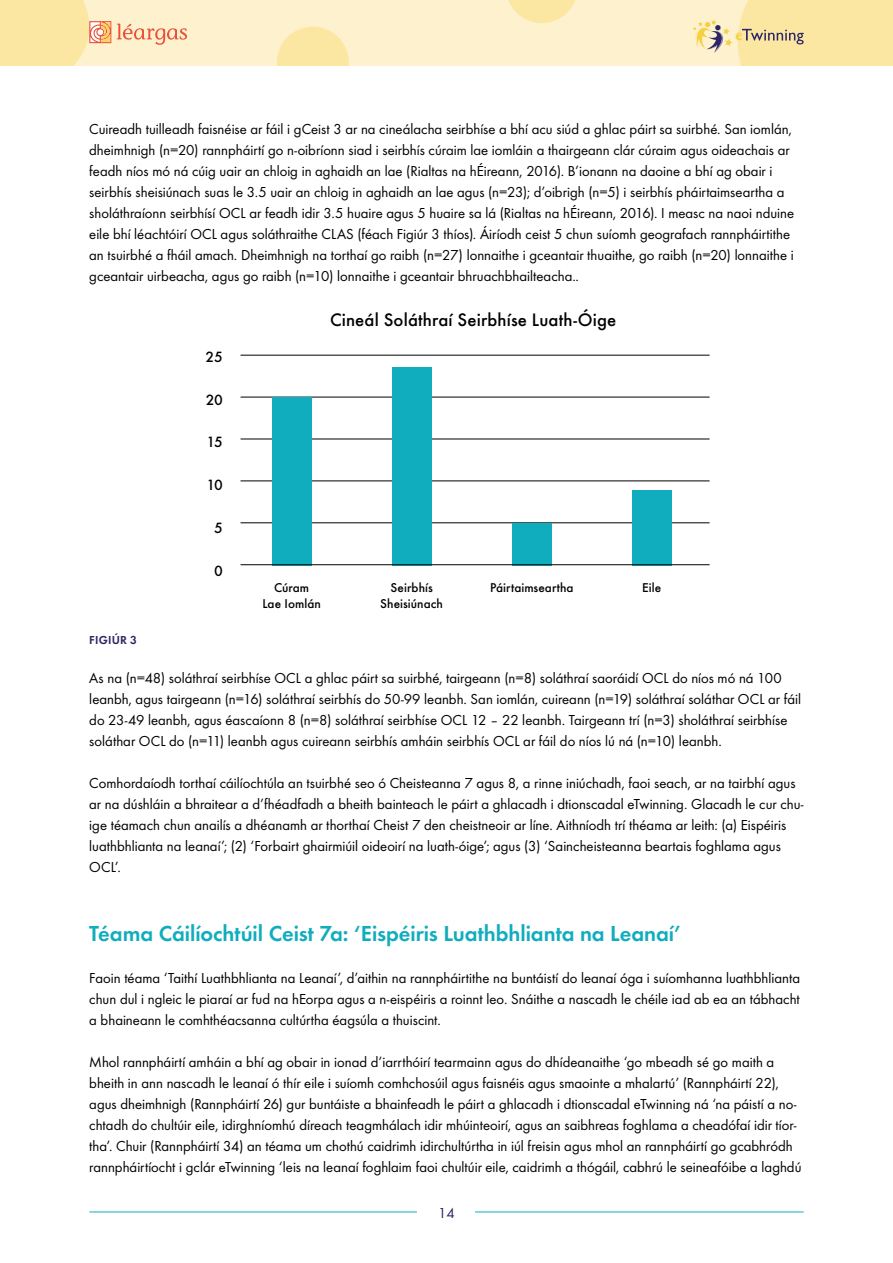
<style>
.page{position:relative;width:893px;height:1263px;background:#fff}
.page>*{position:absolute;margin:0;border:0;box-sizing:border-box;transform-origin:0 0}
.t1{font:22.5px "Futura Dem";letter-spacing:-.005em;color:#10adbe}
.t2{font:500 18.75px "Futura";letter-spacing:.005em;color:#000}
.t3{font:500 15.45px "Futura";letter-spacing:-.04em;color:#000}
.t4{font:15px/21px "Futura Boo";color:#000}
.t5{font:15px "Futura Boo";color:#2c2664}
.t6{font:500 13.2px/15.9px "Futura";letter-spacing:.005em;color:#000;text-align:center}
.t7{font:12px "Futura Dem";letter-spacing:.02em;color:#2c2664}
</style>
<div class="page">
<div style="left:0;top:0;width:893px;height:66px;background:#fdf1ce"></div>
<svg style="left:277px;top:27px;width:72px;height:39px"></svg>
<svg style="left:508px;top:0;width:67px;height:23px"></svg>
<svg style="left:117px;top:24px;width:70px;height:21px"></svg>
<svg style="left:0;top:0;width:111px;height:66px"></svg>
<svg style="left:693px;top:0;width:200px;height:66px"></svg>
<hr style="left:89px;top:1211px;width:715px;height:1px;background:#10adbe">
<div style="left:418px;top:1207px;width:57px;height:11px;background:#fff"></div>
<hr style="left:241px;top:522px;width:469px;height:1px;background:#000">
<hr style="left:241px;top:481px;width:469px;height:1px;background:#000">
<hr style="left:241px;top:439px;width:469px;height:1px;background:#000">
<hr style="left:241px;top:397px;width:469px;height:1px;background:#000">
<hr style="left:241px;top:355px;width:469px;height:1px;background:#000">
<div style="left:272px;top:397px;width:39px;height:168px;background:#10adbe"></div>
<div style="left:392px;top:367px;width:39px;height:198px;background:#10adbe"></div>
<div style="left:512px;top:523px;width:40px;height:42px;background:#10adbe"></div>
<div style="left:632px;top:490px;width:39px;height:75px;background:#10adbe"></div>
<hr style="left:241px;top:564px;width:469px;height:1px;background:#000">
<p class="t4" style="left:89px;top:118px;width:706px">Cuireadh tuilleadh faisnéise ar fáil i gCeist 3 ar na cineálacha seirbhíse a bhí acu siúd a ghlac páirt sa suirbhé. San iomlán, dheimhnigh (n=20) rannpháirtí go n-oibríonn siad i seirbhís cúraim lae iomláin a thairgeann clár cúraim agus oideachais ar feadh níos mó ná cúig uair an chloig in aghaidh an lae (Rialtas na hÉireann, 2016). B’ionann na daoine a bhí ag obair i seirbhís sheisiúnach suas le 3.5 uair an chloig in aghaidh an lae agus (n=23); d’oibrigh (n=5) i seirbhís pháirtaimseartha a sholáthraíonn seirbhísí OCL ar feadh idir 3.5 huaire agus 5 huaire sa lá (Rialtas na hÉireann, 2016). I measc na naoi nduine eile bhí léachtóirí OCL agus soláthraithe CLAS (féach Figiúr 3 thíos). Áiríodh ceist 5 chun suíomh geografach rannpháirtithe an tsuirbhé a fháil amach. Dheimhnigh na torthaí go raibh (n=27) lonnaithe i gceantair thuaithe, go raibh (n=20) lonnaithe i gceantair uirbeacha, agus go raibh (n=10) lonnaithe i gceantair bhruachbhailteacha..</p>
<p class="t3" style="left:206px;top:345px;width:19px">25</p>
<p class="t3" style="left:206px;top:388px;width:19px">20</p>
<p class="t3" style="left:207px;top:431px;width:18px">15</p>
<p class="t3" style="left:206px;top:473px;width:18px">10</p>
<p class="t3" style="left:214px;top:516px;width:10px">5</p>
<p class="t3" style="left:214px;top:559px;width:10px">0</p>
<p class="t2" style="left:330px;top:306px;width:288px">Cineál Soláthraí Seirbhíse Luath-Óige</p>
<p class="t6" style="left:262px;top:578px;width:60px">Cúram<br>Lae Iomlán</p>
<p class="t6" style="left:380px;top:578px;width:64px">Seirbhís<br>Sheisiúnach</p>
<p class="t6" style="left:490px;top:578px;width:85px">Páirtaimseartha</p>
<p class="t6" style="left:642px;top:578px;width:21px">Eile</p>
<p class="t7" style="left:89px;top:632px;width:49px">FIGIÚR 3</p>
<p class="t4" style="left:89px;top:667px;width:713px">As na (n=48) soláthraí seirbhíse OCL a ghlac páirt sa suirbhé, tairgeann (n=8) soláthraí saoráidí OCL do níos mó ná 100 leanbh, agus tairgeann (n=16) soláthraí seirbhís do 50-99 leanbh. San iomlán, cuireann (n=19) soláthraí soláthar OCL ar fáil do 23-49 leanbh, agus éascaíonn 8 (n=8) soláthraí seirbhíse OCL 12 – 22 leanbh. Tairgeann trí (n=3) sholáthraí seirbhíse soláthar OCL do (n=11) leanbh agus cuireann seirbhís amháin seirbhís OCL ar fáil do níos lú ná (n=10) leanbh.</p>
<p class="t4" style="left:89px;top:772px;width:716px">Comhordaíodh torthaí cáilíochtúla an tsuirbhé seo ó Cheisteanna 7 agus 8, a rinne iniúchadh, faoi seach, ar na tairbhí agus ar na dúshláin a bhraitear a d’fhéadfadh a bheith bainteach le páirt a ghlacadh i dtionscadal eTwinning. Glacadh le cur chu&shy;ige téamach chun anailís a dhéanamh ar thorthaí Cheist 7 den cheistneoir ar líne. Aithníodh trí théama ar leith: (a) Eispéiris luathbhlianta na leanaí’; (2) ‘Forbairt ghairmiúil oideoirí na luath-óige’; agus (3) ‘Saincheisteanna beartais foghlama agus OCL’.</p>
<h1 class="t1" style="left:89px;top:918px;width:593px">Téama Cáilíochtúil Ceist 7a: ‘Eispéiris Luathbhlianta na Leanaí’</h1>
<p class="t4" style="left:89px;top:967px;width:712px;text-align:justify">Faoin téama ‘Taithí Luathbhlianta na Leanaí’, d’aithin na rannpháirtithe na buntáistí do leanaí óga i suíomhanna luathbhlianta chun dul i ngleic le piaraí ar fud na hEorpa agus a n-eispéiris a roinnt leo. Snáithe a nascadh le chéile iad ab ea an tábhacht a bhaineann le comhthéacsanna cultúrtha éagsúla a thuiscint.</p>
<p class="t4" style="left:89px;top:1051px;width:714px">Mhol rannpháirtí amháin a bhí ag obair in ionad d’iarrthóirí tearmainn agus do dhídeanaithe ‘go mbeadh sé go maith a bheith in ann nascadh le leanaí ó thír eile i suíomh comhchosúil agus faisnéis agus smaointe a mhalartú’ (Rannpháirtí 22), agus dheimhnigh (Rannpháirtí 26) gur buntáiste a bhainfeadh le páirt a ghlacadh i dtionscadal eTwinning ná ‘na páistí a no&shy;chtadh do chultúir eile, idirghníomhú díreach teagmhálach idir mhúinteoirí, agus an saibhreas foghlama a cheadófaí idir tíor&shy;tha’. Chuir (Rannpháirtí 34) an téama um chothú caidrimh idirchultúrtha in iúl freisin agus mhol an rannpháirtí go gcabhródh rannpháirtíocht i gclár eTwinning ‘leis na leanaí foghlaim faoi chultúir eile, caidrimh a thógáil, cabhrú le seineafóibe a laghdú</p>
<p class="t5" style="left:438px;top:1202px;width:18px">14</p>
</div>
